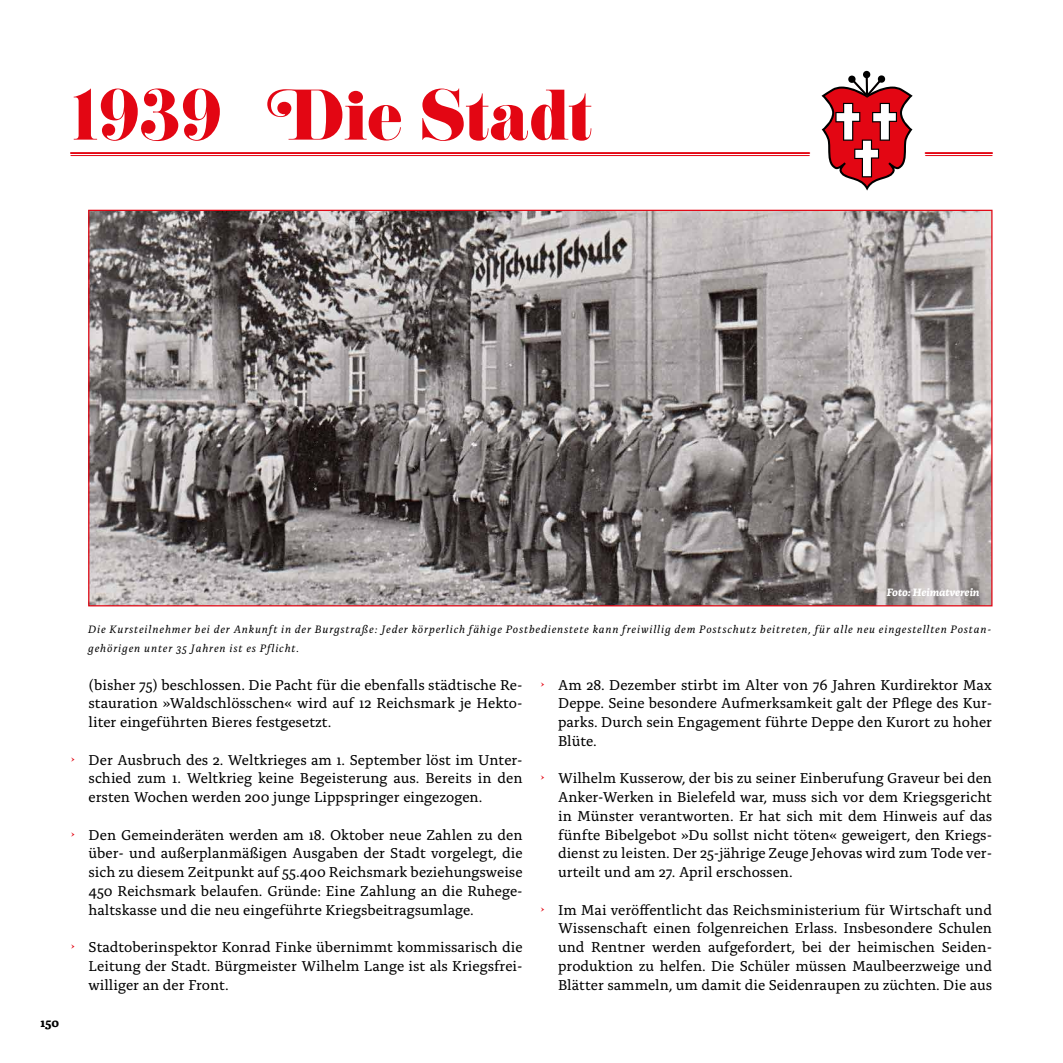
<style>
.page{position:relative;width:1063px;height:1063px;background:#fff}
.page>*{position:absolute;margin:0;border:0;box-sizing:border-box;transform-origin:0 0}
.t1{font:62.5px "Eloquent JF Pro";color:#e30613}
.t2{font:15px/18.8px "Alda OTCEV";color:#000;text-align:justify}
.t3{font:700 12.5px "Alda OTCEV";color:#000}
.t4{font:italic 11.25px/18.8px "Alda OTCEV";letter-spacing:.08em;color:#000}
.t5{font:italic 700 11.25px "Alda OTCEV";letter-spacing:-.005em;color:#fff}
.s1{font-family:"Eloquent JF Pro";font-size:14.38px;color:#e30613}
</style>
<div class="page">
<hr style="left:71px;top:152px;width:738px;height:2px;background:#e30613">
<hr style="left:71px;top:155px;width:738px;height:1px;background:#e30613">
<hr style="left:926px;top:152px;width:66px;height:2px;background:#e30613">
<hr style="left:926px;top:155px;width:66px;height:1px;background:#e30613">
<div style="left:863px;top:71px;width:7px;height:7px;background:#000;border-radius:50%"></div>
<svg style="left:822px;top:75px;width:91px;height:116px"></svg>
<img style="left:90px;top:212px;width:901px;height:392px">
<h1 class="t1" style="left:71px;top:81px;width:152px">1939</h1>
<h1 class="t1" style="left:267px;top:81px;width:328px">Die Stadt</h1>
<p class="t3" style="left:41px;top:1013px;width:20px">150</p>
<p class="t5" style="left:887px;top:583px;width:94px">Foto: Heimatverein</p>
<p class="t4" style="left:88px;top:619px;width:905px">Die Kursteilnehmer bei der Ankunft in der Burgstraße: Jeder körperlich fähige Postbedienstete kann freiwillig dem Postschutz beitreten, für alle neu eingestellten Postan&shy;gehörigen unter 35 Jahren ist es Pflicht.</p>
<p class="t2" style="left:89px;top:674px;width:436px">(bisher 75) beschlossen. Die Pacht für die ebenfalls städtische Re&shy;stauration »Waldschlösschen« wird auf 12 Reichsmark je Hekto&shy;liter eingeführten Bieres festgesetzt.</p>
<p class="t2" style="left:89px;top:749px;width:436px;text-indent:-18px"><span class="s1">›</span> Der Ausbruch des 2. Weltkrieges am 1. September löst im Unter&shy;schied zum 1. Weltkrieg keine Begeisterung aus. Bereits in den ersten Wochen werden 200 junge Lippspringer eingezogen.</p>
<p class="t2" style="left:89px;top:824px;width:436px;text-indent:-18px"><span class="s1">›</span> Den Gemeinderäten werden am 18. Oktober neue Zahlen zu den über- und außerplanmäßigen Ausgaben der Stadt vorgelegt, die sich zu diesem Zeitpunkt auf 55.400 Reichsmark beziehungsweise 450 Reichsmark belaufen. Gründe: Eine Zahlung an die Ruhege&shy;haltskasse und die neu eingeführte Kriegsbeitragsumlage.</p>
<p class="t2" style="left:89px;top:937px;width:436px;text-indent:-18px"><span class="s1">›</span> Stadtoberinspektor Konrad Finke übernimmt kommissarisch die Leitung der Stadt. Bürgmeister Wilhelm Lange ist als Kriegsfrei&shy;williger an der Front.</p>
<p class="t2" style="left:558px;top:674px;width:436px;text-indent:-18px"><span class="s1">›</span> Am 28. Dezember stirbt im Alter von 76 Jahren Kurdirektor Max Deppe. Seine besondere Aufmerksamkeit galt der Pflege des Kur&shy;parks. Durch sein Engagement führte Deppe den Kurort zu hoher Blüte.</p>
<p class="t2" style="left:558px;top:768px;width:436px;text-indent:-18px"><span class="s1">›</span> Wilhelm Kusserow, der bis zu seiner Einberufung Graveur bei den Anker-Werken in Bielefeld war, muss sich vor dem Kriegsgericht in Münster verantworten. Er hat sich mit dem Hinweis auf das fünfte Bibelgebot »Du sollst nicht töten« geweigert, den Kriegs&shy;dienst zu leisten. Der 25-jährige Zeuge Jehovas wird zum Tode ver&shy;urteilt und am 27. April erschossen.</p>
<p class="t2" style="left:558px;top:899px;width:436px;text-indent:-18px"><span class="s1">›</span> Im Mai veröffentlicht das Reichsministerium für Wirtschaft und Wissenschaft einen folgenreichen Erlass. Insbesondere Schulen und Rentner werden aufgefordert, bei der heimischen Seiden&shy;produktion zu helfen. Die Schüler müssen Maulbeerzweige und Blätter sammeln, um damit die Seidenraupen zu züchten. Die aus</p>
</div>
